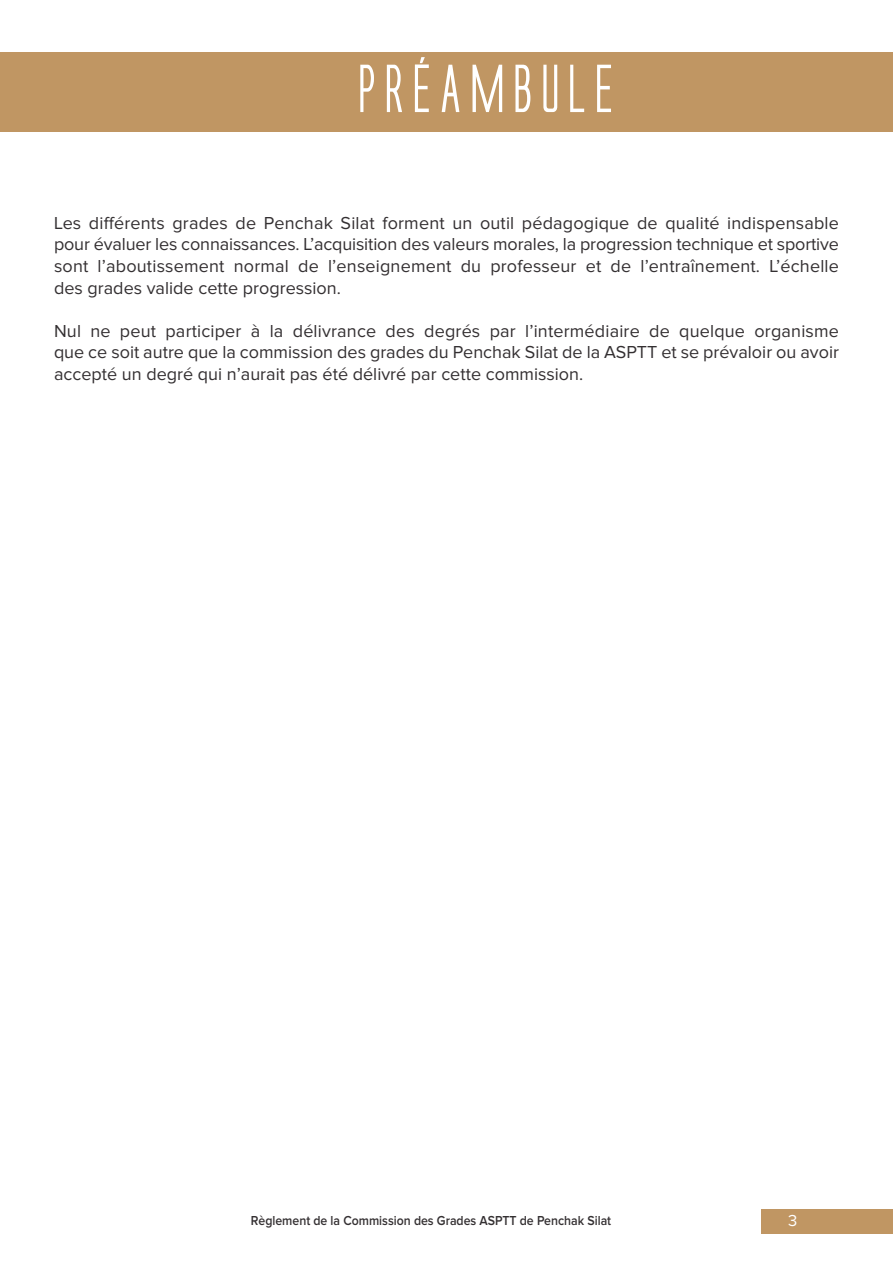
<style>
.page{position:relative;width:893px;height:1263px;background:#fff}
.page>*{position:absolute;margin:0;border:0;box-sizing:border-box;transform-origin:0 0}
.t1{font:700 63px "Alien League";color:#fff}
.t2{font:18px/21.6px "Proxima Nova";color:#343032;text-align:justify}
.t3{font:16.5px "Proxima Nova";color:#fff}
.t4{font:600 13.5px "Proxima Nova";color:#343032;scale:.91 1}
</style>
<div class="page">
<div style="left:761px;top:1209px;width:132px;height:24px;background:#c09663"></div>
<div style="left:0;top:52px;width:893px;height:80px;background:#c09663"></div>
<h1 class="t1" style="left:356px;top:65px;width:265px">PRÉAMBULE</h1>
<p class="t2" style="left:54px;top:214px;width:786px">Les différents grades de Penchak Silat forment un outil pédagogique de qualité indispensable pour évaluer les connaissances. L’acquisition des valeurs morales, la progression technique et sportive sont l’aboutissement normal de l’enseignement du professeur et de l’entraînement. L’échelle des grades valide cette progression.</p>
<p class="t2" style="left:54px;top:322px;width:786px">Nul ne peut participer à la délivrance des degrés par l’intermédiaire de quelque organisme que ce soit autre que la commission des grades du Penchak Silat de la ASPTT et se prévaloir ou avoir accepté un degré qui n’aurait pas été délivré par cette commission.</p>
<p class="t4" style="left:251px;top:1216px;width:397px">Règlement de la Commission des Grades ASPTT de Penchak Silat</p>
<p class="t3" style="left:788px;top:1215px;width:11px">3</p>
</div>
